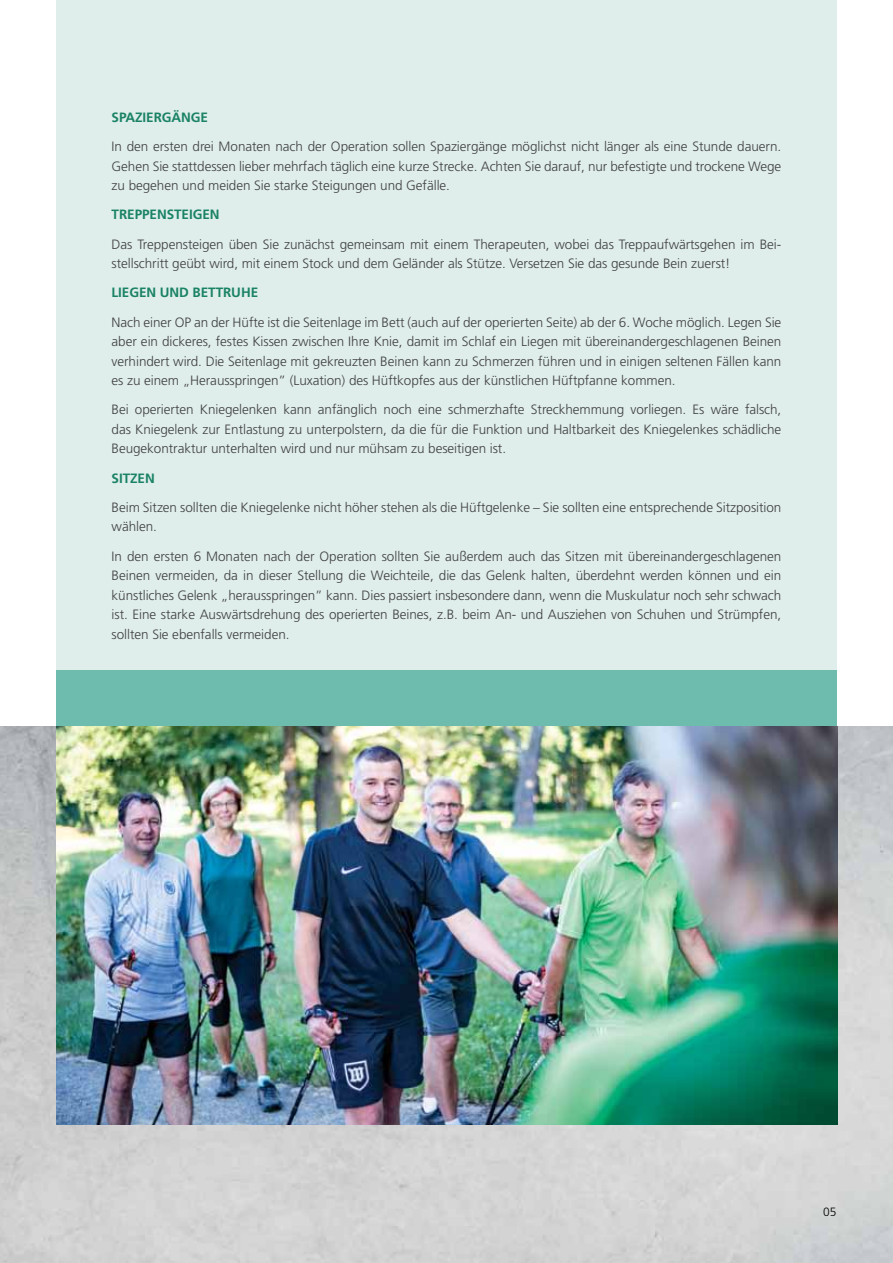
<style>
.page{position:relative;width:893px;height:1263px;background:#fff}
.page>*{position:absolute;margin:0;border:0;box-sizing:border-box;transform-origin:0 0}
.t1{font:300 13.5px/19.5px "Frutiger LT";letter-spacing:-.005em;color:#414042;text-align:justify}
.t2{font:700 13.5px "Frutiger LT";letter-spacing:-.005em;color:#1a8265}
.t3{font:300 12px "Frutiger LT";color:#000}
</style>
<div class="page">
<img style="left:0;top:726px;width:893px;height:537px">
<div style="left:56px;top:0;width:781px;height:670px;background:#dfeeea"></div>
<div style="left:56px;top:670px;width:781px;height:56px;background:#6ebcad"></div>
<img style="left:56px;top:726px;width:781px;height:399px">
<p class="t2" style="left:112px;top:109px;width:98px">SPAZIERGÄNGE</p>
<p class="t1" style="left:112px;top:137px;width:671px">In den ersten drei Monaten nach der Operation sollen Spaziergänge möglichst nicht länger als eine Stunde dauern.<br>Gehen Sie stattdessen lieber mehrfach täglich eine kurze Strecke. Achten Sie darauf, nur befestigte und trockene Wege zu begehen und meiden Sie starke Steigungen und Gefälle.</p>
<p class="t2" style="left:112px;top:207px;width:109px">TREPPENSTEIGEN</p>
<p class="t1" style="left:112px;top:234px;width:671px">Das Treppensteigen üben Sie zunächst gemeinsam mit einem Therapeuten, wobei das Treppaufwärtsgehen im Bei&shy;stellschritt geübt wird, mit einem Stock und dem Geländer als Stütze. Versetzen Sie das gesunde Bein zuerst!</p>
<p class="t2" style="left:112px;top:285px;width:148px">LIEGEN UND BETTRUHE</p>
<p class="t1" style="left:112px;top:312px;width:671px">Nach einer OP an der Hüfte ist die Seitenlage im Bett (auch auf der operierten Seite) ab der 6. Woche möglich. Legen Sie aber ein dickeres, festes Kissen zwischen Ihre Knie, damit im Schlaf ein Liegen mit übereinandergeschlagenen Beinen verhindert wird. Die Seitenlage mit gekreuzten Beinen kann zu Schmerzen führen und in einigen seltenen Fällen kann es zu einem „Herausspringen” (Luxation) des Hüftkopfes aus der künstlichen Hüftpfanne kommen.</p>
<p class="t1" style="left:112px;top:400px;width:671px">Bei operierten Kniegelenken kann anfänglich noch eine schmerzhafte Streckhemmung vorliegen. Es wäre falsch, das Kniegelenk zur Entlastung zu unterpolstern, da die für die Funktion und Haltbarkeit des Kniegelenkes schädliche Beugekontraktur unterhalten wird und nur mühsam zu beseitigen ist.</p>
<p class="t2" style="left:112px;top:470px;width:45px">SITZEN</p>
<p class="t1" style="left:112px;top:498px;width:671px">Beim Sitzen sollten die Kniegelenke nicht höher stehen als die Hüftgelenke – Sie sollten eine entsprechende Sitzposition wählen.</p>
<p class="t1" style="left:112px;top:546px;width:671px">In den ersten 6 Monaten nach der Operation sollten Sie außerdem auch das Sitzen mit übereinandergeschlagenen Beinen vermeiden, da in dieser Stellung die Weichteile, die das Gelenk halten, überdehnt werden können und ein künstliches Gelenk „herausspringen” kann. Dies passiert insbesondere dann, wenn die Muskulatur noch sehr schwach ist. Eine starke Auswärtsdrehung des operierten Beines, z.B. beim An- und Ausziehen von Schuhen und Strümpfen, sollten Sie ebenfalls vermeiden.</p>
<p class="t3" style="left:823px;top:1205px;width:15px">05</p>
</div>
